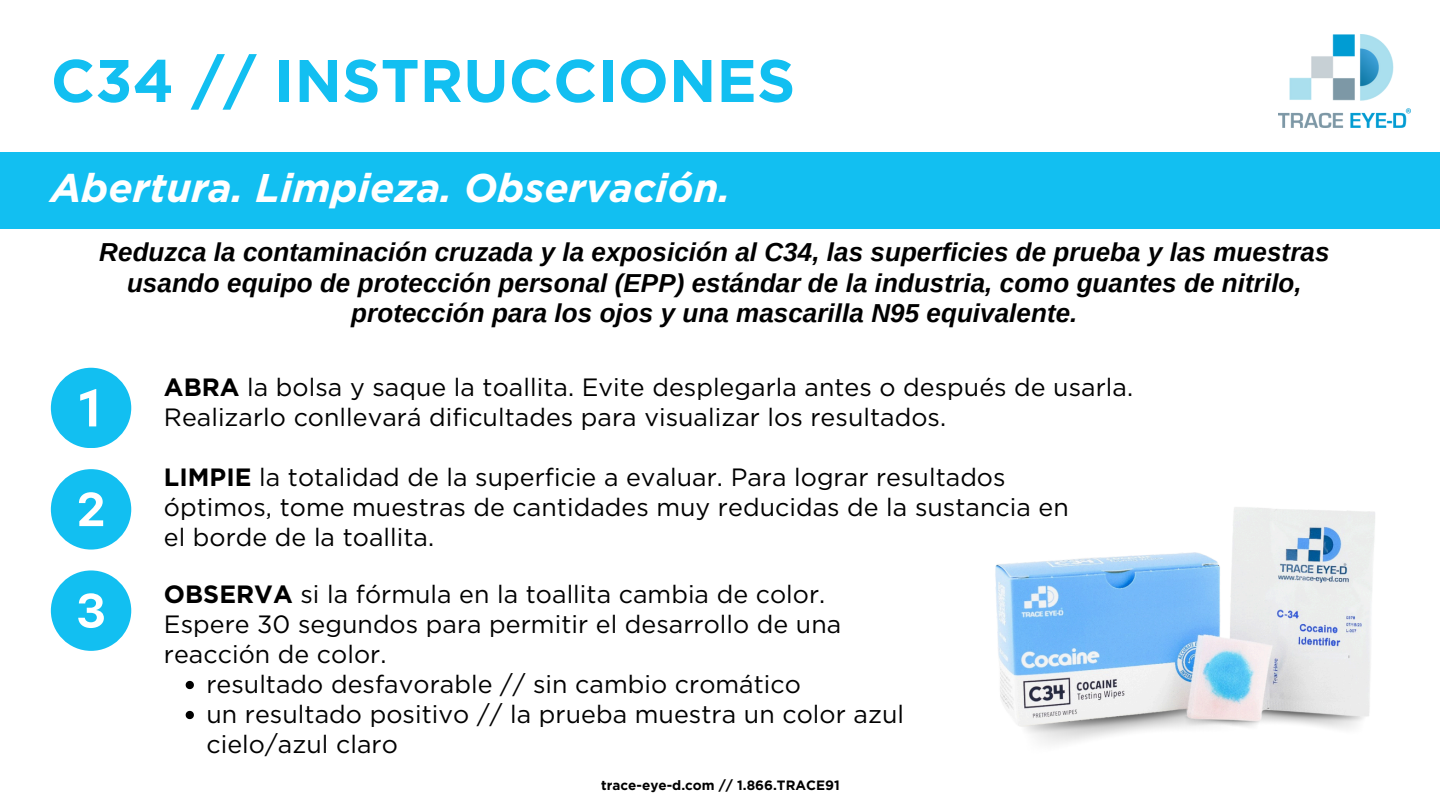
<style>
.page{position:relative;width:1440px;height:810px;background:#fff}
.page>*{position:absolute;margin:0;border:0;box-sizing:border-box;transform-origin:0 0}
.t1{font:700 60px "Gotham";color:#12bff1}
.t2{font:italic 700 40px "Gotham";color:#fff}
.t3{font:italic 700 26px/30.8px "Arimo";letter-spacing:.005em;color:#000;text-align:center}
.t4{font:25px/30px "Gotham";color:#000}
.t5{font:700 13.5px "Gotham";color:#000}
.s1{font-weight:700}
</style>
<div class="page">
<img style="left:1278px;top:35px;width:132px;height:93px">
<div style="left:0;top:152px;width:1440px;height:76px;background:#12bff1"></div>
<svg style="left:51px;top:368px;width:80px;height:80px"></svg>
<svg style="left:51px;top:469px;width:80px;height:80px"></svg>
<svg style="left:51px;top:570px;width:80px;height:81px"></svg>
<svg style="left:186px;top:681px;width:8px;height:8px"></svg>
<svg style="left:186px;top:711px;width:8px;height:8px"></svg>
<img style="left:995px;top:507px;width:380px;height:236px">
<p class="t1" style="left:51px;top:44px;width:746px">C34 // INSTRUCCIONES</p>
<p class="t2" style="left:51px;top:164px;width:681px">Abertura. Limpieza. Observación.</p>
<p class="t3" style="left:99px;top:236px;width:1232px">Reduzca la contaminación cruzada y la exposición al C34, las superficies de prueba y las muestras usando equipo de protección personal (EPP) estándar de la industria, como guantes de nitrilo, protección para los ojos y una mascarilla N95 equivalente.</p>
<p class="t4" style="left:164px;top:372px;width:971px"><span class="s1">ABRA</span> la bolsa y saque la toallita. Evite desplegarla antes o después de usarla.<br>Realizarlo conllevará dificultades para visualizar los resultados.</p>
<h2 class="t4" style="left:164px;top:462px;width:906px"><span class="s1">LIMPIE</span> la totalidad de la superficie a evaluar. Para lograr resultados óptimos, tome muestras de cantidades muy reducidas de la sustancia en el borde de la toallita.</h2>
<h3 class="t4" style="left:164px;top:579px;width:679px"><span class="s1">OBSERVA</span> si la fórmula en la toallita cambia de color.<br>Espere 30 segundos para permitir el desarrollo de una reacción de color.</h3>
<p class="t4" style="left:206px;top:669px;width:596px">resultado desfavorable // sin cambio cromático</p>
<h4 class="t4" style="left:206px;top:699px;width:699px">un resultado positivo // la prueba muestra un color azul cielo/azul claro</h4>
<h4 class="t5" style="left:601px;top:777px;width:240px">trace-eye-d.com // 1.866.TRACE91</h4>
</div>
